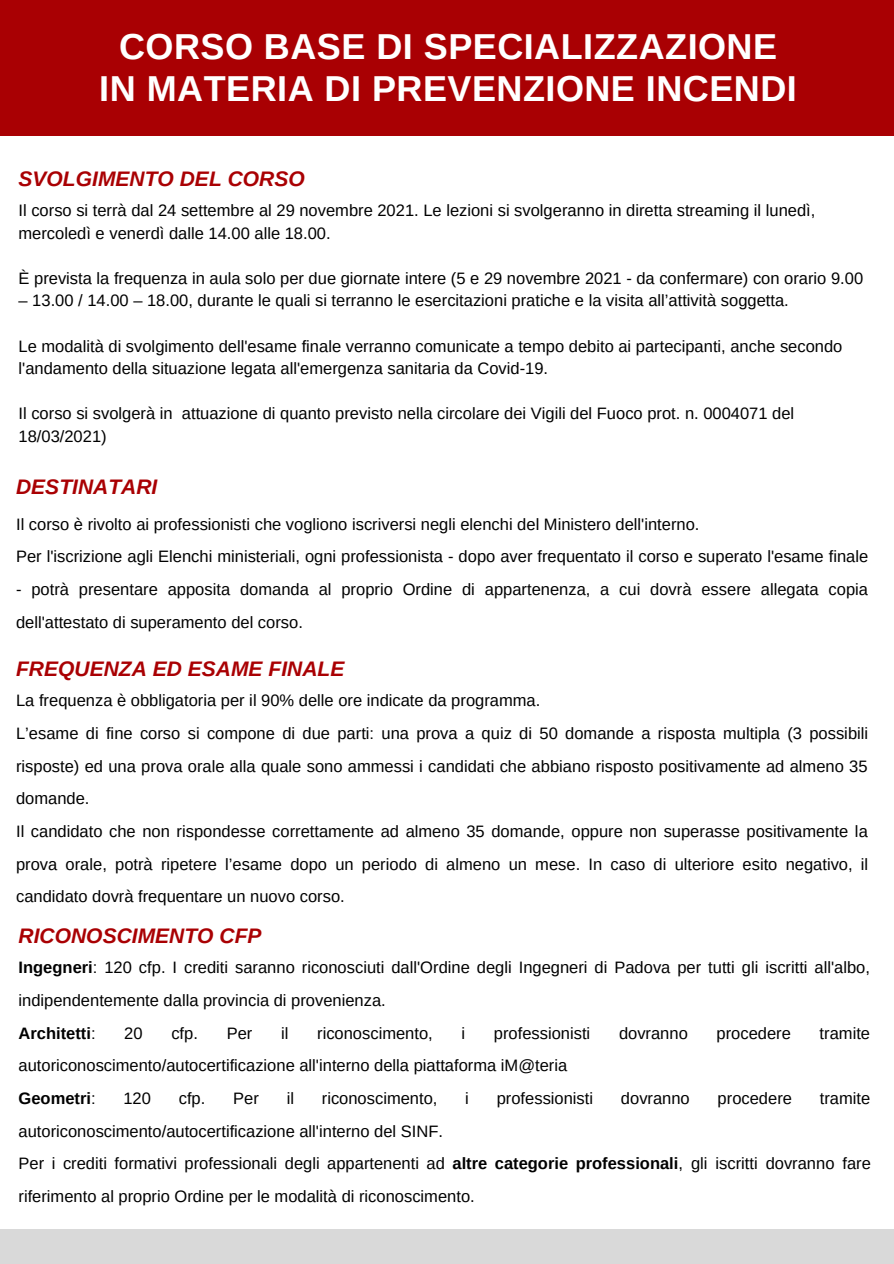
<style>
.page{position:relative;width:894px;height:1264px;background:#fff}
.page>*{position:absolute;margin:0;border:0;box-sizing:border-box;transform-origin:0 0}
.t1{font:700 36px "Arimo";letter-spacing:.015em;color:#fff}
.t2{font:italic 700 21px "Arimo";color:#a90003}
.t3{font:16.5px/32.7px "Arimo";color:#000}
.t4{font:700 16.5px "Arimo";color:#000}
.s1{font-weight:700}
.s2{font-weight:400}
</style>
<div class="page">
<div style="left:0;top:0;width:893px;height:136px;background:#a90003"></div>
<div style="left:0;top:1229px;width:893px;height:34px;background:#d9d9d9"></div>
<p class="t1" style="left:119px;top:27px;width:659px">CORSO BASE DI SPECIALIZZAZIONE</p>
<p class="t1" style="left:99px;top:68px;width:698px">IN MATERIA DI PREVENZIONE INCENDI</p>
<p class="t2" style="left:19px;top:166px;width:288px">SVOLGIMENTO DEL CORSO</p>
<p class="t3" style="left:19px;top:199px;width:798px;line-height:22.5px">Il corso si terrà dal 24 settembre al 29 novembre 2021. Le lezioni si svolgeranno in diretta streaming il lunedì, mercoledì e venerdì dalle 14.00 alle 18.00.</p>
<p class="t3" style="left:19px;top:262px;width:845px">È prevista la frequenza in aula solo per due giornate intere (5 e 29 novembre 2021 - da confermare) con orario 9.00</p>
<p class="t3" style="left:19px;top:284px;width:771px">– 13.00 / 14.00 – 18.00, durante le quali si terranno le esercitazioni pratiche e la visita all’attività soggetta.</p>
<p class="t3" style="left:19px;top:334px;width:825px;line-height:22.5px">Le modalità di svolgimento dell'esame finale verranno comunicate a tempo debito ai partecipanti, anche secondo l'andamento della situazione legata all'emergenza sanitaria da Covid-19.</p>
<p class="t3" style="left:19px;top:402px;width:777px;line-height:22.5px">Il corso si svolgerà in attuazione di quanto previsto nella circolare dei Vigili del Fuoco prot. n. 0004071 del<br>18/03/2021)</p>
<p class="t2" style="left:16px;top:475px;width:143px">DESTINATARI</p>
<p class="t3" style="left:16px;top:507px;width:684px">Il corso è rivolto ai professionisti che vogliono iscriversi negli elenchi del Ministero dell'interno.</p>
<p class="t3" style="left:16px;top:540px;width:853px">Per l'iscrizione agli Elenchi ministeriali, ogni professionista - dopo aver frequentato il corso e superato l'esame finale</p>
<p class="t3" style="left:16px;top:573px;width:853px">- potrà presentare apposita domanda al proprio Ordine di appartenenza, a cui dovrà essere allegata copia dell'attestato di superamento del corso.</p>
<p class="t2" style="left:16px;top:656px;width:330px">FREQUENZA ED ESAME FINALE</p>
<p class="t3" style="left:16px;top:684px;width:525px">La frequenza è obbligatoria per il 90% delle ore indicate da programma.</p>
<p class="t3" style="left:16px;top:717px;width:853px;text-align:justify">L’esame di fine corso si compone di due parti: una prova a quiz di 50 domande a risposta multipla (3 possibili risposte) ed una prova orale alla quale sono ammessi i candidati che abbiano risposto positivamente ad almeno 35 domande.</p>
<p class="t3" style="left:16px;top:815px;width:853px;text-align:justify">Il candidato che non rispondesse correttamente ad almeno 35 domande, oppure non superasse positivamente la prova orale, potrà ripetere l’esame dopo un periodo di almeno un mese. In caso di ulteriore esito negativo, il candidato dovrà frequentare un nuovo corso.</p>
<p class="t2" style="left:19px;top:923px;width:244px">RICONOSCIMENTO CFP</p>
<p class="t3" style="left:19px;top:951px;width:852px"><span class="s1">Ingegneri</span>: 120 cfp. I crediti saranno riconosciuti dall'Ordine degli Ingegneri di Padova per tutti gli iscritti all'albo, indipendentemente dalla provincia di provenienza.</p>
<p class="t4" style="left:19px;top:1023px;width:79px">Architetti<span class="s2">:</span></p>
<p class="t3" style="left:124px;top:1016px;width:20px">20</p>
<p class="t3" style="left:171px;top:1016px;width:28px">cfp.</p>
<p class="t3" style="left:227px;top:1016px;width:27px">Per</p>
<p class="t3" style="left:281px;top:1016px;width:9px">il</p>
<p class="t3" style="left:317px;top:1016px;width:117px">riconoscimento,</p>
<p class="t3" style="left:461px;top:1016px;width:5px">i</p>
<p class="t3" style="left:494px;top:1016px;width:98px">professionisti</p>
<p class="t3" style="left:618px;top:1016px;width:70px">dovranno</p>
<p class="t3" style="left:716px;top:1016px;width:76px">procedere</p>
<p class="t3" style="left:819px;top:1016px;width:52px">tramite</p>
<p class="t3" style="left:19px;top:1049px;width:550px">autoriconoscimento/autocertificazione all'interno della piattaforma iM@teria</p>
<p class="t4" style="left:19px;top:1089px;width:79px">Geometri<span class="s2">:</span></p>
<p class="t3" style="left:123px;top:1081px;width:29px">120</p>
<p class="t3" style="left:179px;top:1081px;width:28px">cfp.</p>
<p class="t3" style="left:233px;top:1081px;width:27px">Per</p>
<p class="t3" style="left:286px;top:1081px;width:9px">il</p>
<p class="t3" style="left:322px;top:1081px;width:117px">riconoscimento,</p>
<p class="t3" style="left:465px;top:1081px;width:5px">i</p>
<p class="t3" style="left:496px;top:1081px;width:98px">professionisti</p>
<p class="t3" style="left:620px;top:1081px;width:70px">dovranno</p>
<p class="t3" style="left:717px;top:1081px;width:76px">procedere</p>
<p class="t3" style="left:819px;top:1081px;width:52px">tramite</p>
<p class="t3" style="left:19px;top:1114px;width:426px">autoriconoscimento/autocertificazione all'interno del SINF.</p>
<p class="t3" style="left:19px;top:1147px;width:853px">Per i crediti formativi professionali degli appartenenti ad <span class="s1">altre categorie professionali</span>, gli iscritti dovranno fare riferimento al proprio Ordine per le modalità di riconoscimento.</p>
</div>
